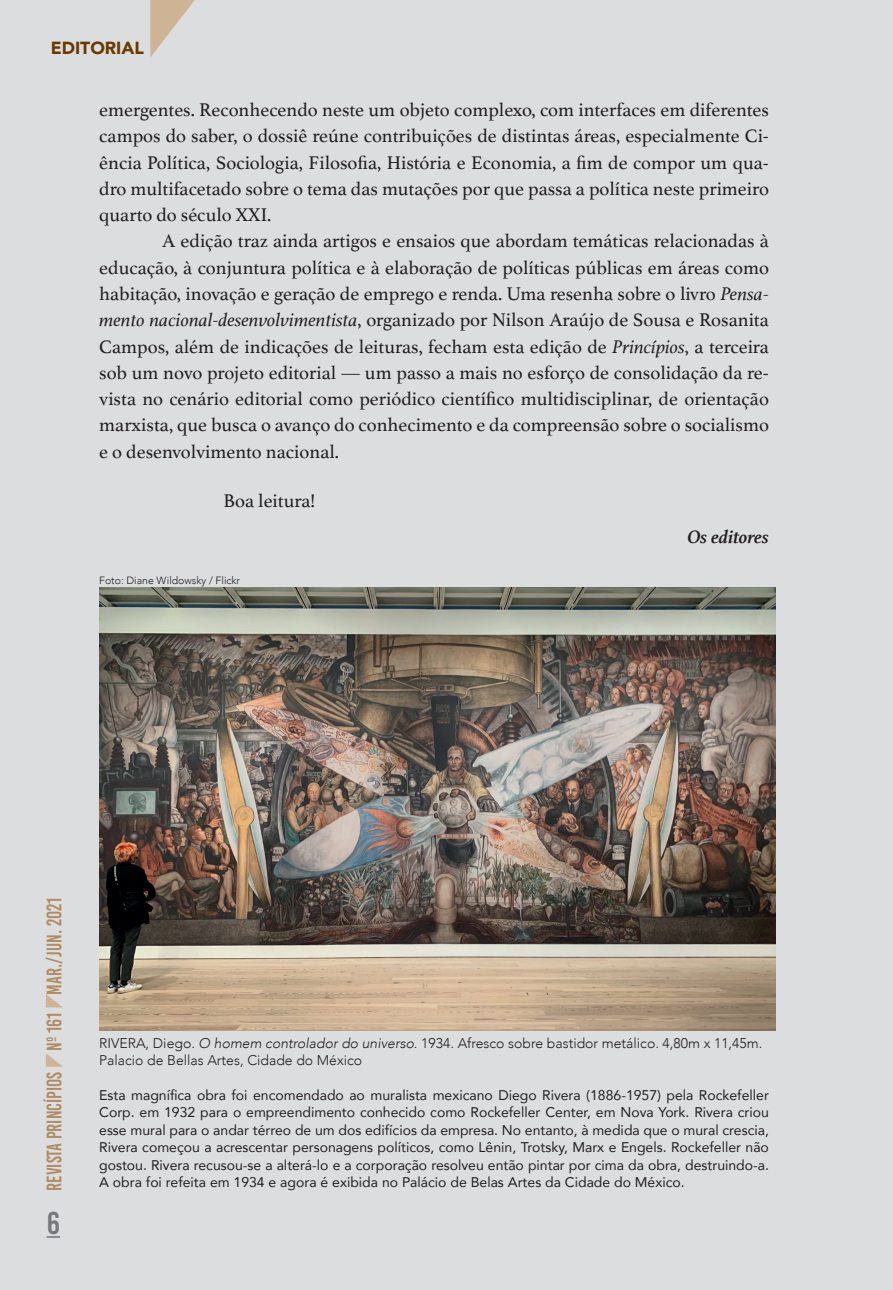
<style>
.page{position:relative;width:893px;height:1290px;background:#dcdddf}
.page>*{position:absolute;margin:0;border:0;box-sizing:border-box;transform-origin:0 0}
.t1{font:31.5px "Bebas Kai";color:#76787b}
.t2{font:21px "Bebas Kai";color:#b08c62;scale:.9 1}
.t3{font:19.25px/26.2px "Athelas";color:#231f20;text-align:justify}
.t4{font:italic 700 19.25px "Athelas";color:#231f20}
.t5{font:900 17.5px "Avenir";color:#693a00}
.t6{font:14px/17.5px "Avenir";color:#231f20;text-align:justify}
.t7{font:300 14px/16.8px "Avenir";color:#231f20}
.t8{font:300 10.5px "Avenir";color:#231f20}
.s1{font-style:italic}
</style>
<div class="page">
<svg style="left:47px;top:1236px;width:13px;height:2px"></svg>
<svg style="left:150px;top:0;width:45px;height:57px"></svg>
<svg style="left:46px;top:1053px;width:17px;height:14px"></svg>
<svg style="left:46px;top:994px;width:16px;height:13px"></svg>
<img style="left:99px;top:588px;width:676px;height:442px">
<p class="t5" style="left:51px;top:33px;width:94px">EDITORIAL</p>
<p class="t3" style="left:99px;top:96px;width:671px">emergentes. Reconhecendo neste um objeto complexo, com interfaces em diferentes campos do saber, o dossiê reúne contribuições de distintas áreas, especialmente Ci&shy;ência Política, Sociologia, Filosofia, História e Economia, a fim de compor um qua&shy;dro multifacetado sobre o tema das mutações por que passa a política neste primeiro quarto do século XXI.</p>
<p class="t3" style="left:99px;top:227px;width:671px;text-indent:63px">A edição traz ainda artigos e ensaios que abordam temáticas relacionadas à educação, à conjuntura política e à elaboração de políticas públicas em áreas como habitação, inovação e geração de emprego e renda. Uma resenha sobre o livro <span class="s1">Pensa&shy;mento nacional-desenvolvimentista</span>, organizado por Nilson Araújo de Sousa e Rosanita Campos, além de indicações de leituras, fecham esta edição de <span class="s1">Princípios</span>, a terceira sob um novo projeto editorial — um passo a mais no esforço de consolidação da re&shy;vista no cenário editorial como periódico científico multidisciplinar, de orientação marxista, que busca o avanço do conhecimento e da compreensão sobre o socialismo e o desenvolvimento nacional.</p>
<p class="t3" style="left:224px;top:487px;width:93px">Boa leitura!</p>
<p class="t4" style="left:688px;top:522px;width:83px">Os editores</p>
<p class="t8" style="left:99px;top:574px;width:142px">Foto: Diane Wildowsky / Flickr</p>
<p class="t2" style="left:43px;top:1191px;width:328px;rotate:-90deg">Revista Princípios nº 161 Mar./JUN. 2021</p>
<h1 class="t1" style="left:47px;top:1206px;width:15px">6</h1>
<p class="t7" style="left:99px;top:1035px;width:665px">RIVERA, Diego. <span class="s1">O homem controlador do universo</span>. 1934. Afresco sobre bastidor metálico. 4,80m x 11,45m.<br>Palacio de Bellas Artes, Cidade do México</p>
<p class="t6" style="left:99px;top:1085px;width:671px">Esta magnífica obra foi encomendado ao muralista mexicano Diego Rivera (1886-1957) pela Rockefeller Corp. em 1932 para o empreendimento conhecido como Rockefeller Center, em Nova York. Rivera criou esse mural para o andar térreo de um dos edifícios da empresa. No entanto, à medida que o mural crescia, Rivera começou a acrescentar personagens políticos, como Lênin, Trotsky, Marx e Engels. Rockefeller não gostou. Rivera recusou-se a alterá-lo e a corporação resolveu então pintar por cima da obra, destruindo-a.<br>A obra foi refeita em 1934 e agora é exibida no Palácio de Belas Artes da Cidade do México.</p>
</div>
